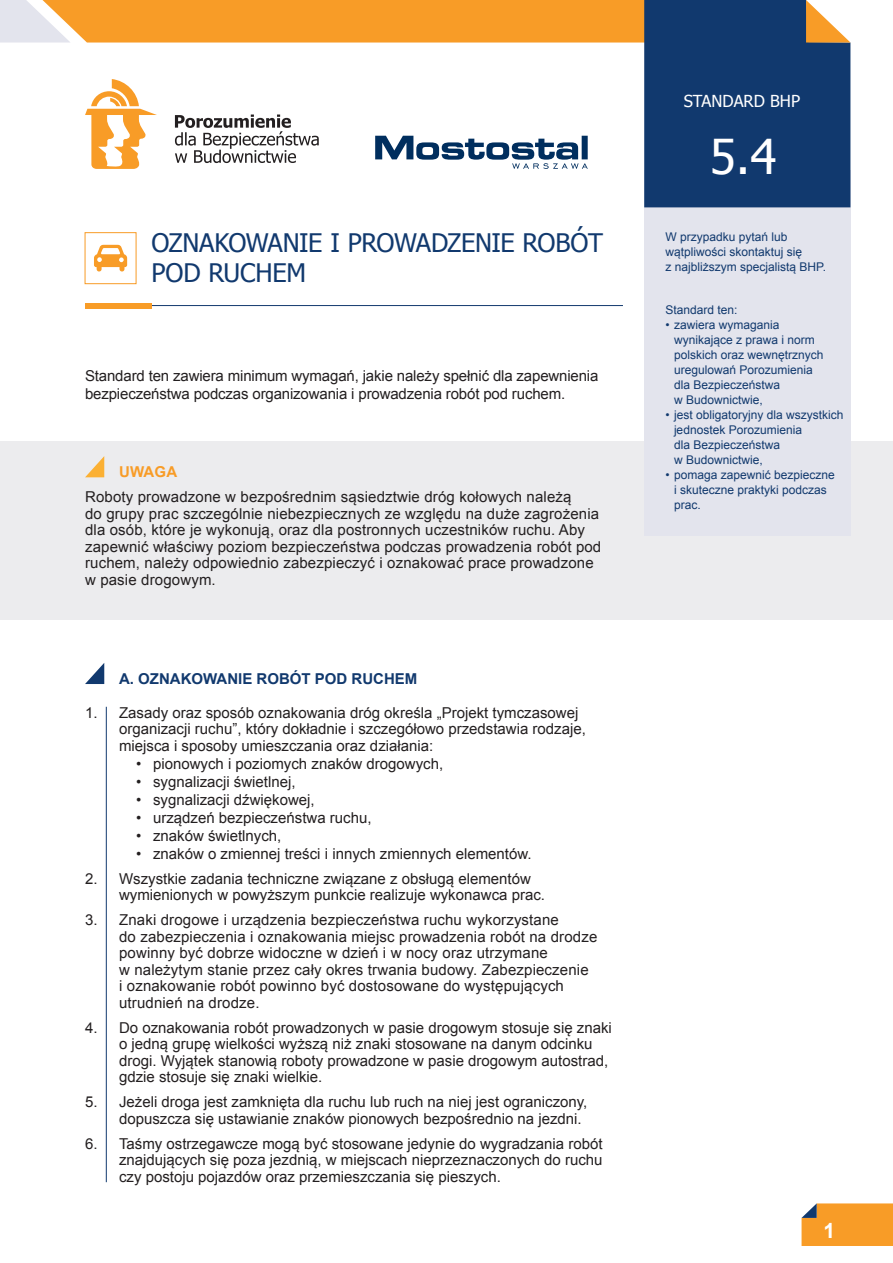
<style>
.page{position:relative;width:893px;height:1263px;background:#fff}
.page>*{position:absolute;margin:0;border:0;box-sizing:border-box;transform-origin:0 0}
.t1{font:48px "Tahoma";color:#fff}
.Tytul{font:25.5px/30.6px "Tahoma";letter-spacing:-.015em;color:#11396e}
.tekst{font:700 21px "Arial";color:#fff}
.t2{font:16.5px "Tahoma";color:#fff}
.Tekst_numerowany{font:15px/16.5px "Arial";color:#231f20}
.tekst-2{font:15px/16.5px "Arial";letter-spacing:.01em;color:#231f20}
.Tekst_kropki{font:15px "Arial";color:#231f20}
.tekst-3{font:15px/18px "Arial";letter-spacing:-.01em;color:#231f20}
.Tytulik{font:700 15px "Arial";color:#11396e}
.Uwaga{font:700 15px "Arial";letter-spacing:.01em;color:#f89c27}
.tekst_wymienianie{font:12px/15px "Arial";color:#11396e}
.tekst-4{font:12px/15px "Arial";color:#11396e}
</style>
<div class="page">
<div style="left:0;top:441px;width:893px;height:179px;background:#ececee"></div>
<svg style="left:85px;top:456px;width:19px;height:21px"></svg>
<hr style="left:151px;top:305px;width:472px;height:1px;background:#11396e">
<div style="left:644px;top:170px;width:206px;height:365px;background:#e3e4ed"></div>
<div style="left:85px;top:303px;width:66px;height:5px;background:#f89c27"></div>
<svg style="left:801px;top:1203px;width:92px;height:43px;background:#f19d32"></svg>
<div style="left:85px;top:232px;width:51px;height:52px;border:1px solid #f89c27"></div>
<hr style="left:106px;top:707px;width:1px;height:475px;background:#11396e">
<svg style="left:85px;top:663px;width:19px;height:21px"></svg>
<svg style="left:94px;top:245px;width:33px;height:27px"></svg>
<svg style="left:0;top:0;width:850px;height:207px"></svg>
<p class="Tytul" style="left:151px;top:226px;width:453px">OZNAKOWANIE I PROWADZENIE ROBÓT<br>POD RUCHEM</p>
<p class="tekst-3" style="left:85px;top:367px;width:515px">Standard ten zawiera minimum wymagań, jakie należy spełnić dla zapewnienia bezpieczeństwa podczas organizowania i prowadzenia robót pod ruchem.</p>
<p class="Uwaga" style="left:119px;top:462px;width:60px">UWAGA</p>
<p class="tekst-2" style="left:85px;top:489px;width:518px">Roboty prowadzone w bezpośrednim sąsiedztwie dróg kołowych należą<br>do grupy prac szczególnie niebezpiecznych ze względu na duże zagrożenia dla osób, które je wykonują, oraz dla postronnych uczestników ruchu. Aby zapewnić właściwy poziom bezpieczeństwa podczas prowadzenia robót pod ruchem, należy odpowiednio zabezpieczyć i oznakować prace prowadzone w pasie drogowym.</p>
<p class="Tytulik" style="left:119px;top:669px;width:300px">A. OZNAKOWANIE ROBÓT POD RUCHEM</p>
<p class="Tekst_numerowany" style="left:119px;top:704px;width:468px;text-indent:-34px">1. Zasady oraz sposób oznakowania dróg określa „Projekt tymczasowej organizacji ruchu”, który dokładnie i szczegółowo przedstawia rodzaje, miejsca i sposoby umieszczania oraz działania:</p>
<p class="Tekst_kropki" style="left:136px;top:753px;width:309px">• pionowych i poziomych znaków drogowych,</p>
<p class="Tekst_kropki" style="left:136px;top:771px;width:161px">• sygnalizacji świetlnej,</p>
<p class="Tekst_kropki" style="left:136px;top:789px;width:180px">• sygnalizacji dźwiękowej,</p>
<p class="Tekst_kropki" style="left:136px;top:807px;width:237px">• urządzeń bezpieczeństwa ruchu,</p>
<p class="Tekst_kropki" style="left:136px;top:825px;width:147px">• znaków świetlnych,</p>
<p class="Tekst_kropki" style="left:136px;top:843px;width:397px">• znaków o zmiennej treści i innych zmiennych elementów.</p>
<p class="Tekst_numerowany" style="left:119px;top:870px;width:427px;text-indent:-34px">2. Wszystkie zadania techniczne związane z obsługą elementów wymienionych w powyższym punkcie realizuje wykonawca prac.</p>
<p class="Tekst_numerowany" style="left:119px;top:912px;width:480px;text-indent:-34px">3. Znaki drogowe i urządzenia bezpieczeństwa ruchu wykorzystane<br>do zabezpieczenia i oznakowania miejsc prowadzenia robót na drodze powinny być dobrze widoczne w dzień i w nocy oraz utrzymane<br>w należytym stanie przez cały okres trwania budowy. Zabezpieczenie<br>i oznakowanie robót powinno być dostosowane do występujących utrudnień na drodze.</p>
<p class="Tekst_numerowany" style="left:119px;top:1019px;width:494px;text-indent:-34px">4. Do oznakowania robót prowadzonych w pasie drogowym stosuje się znaki o jedną grupę wielkości wyższą niż znaki stosowane na danym odcinku drogi. Wyjątek stanowią roboty prowadzone w pasie drogowym autostrad, gdzie stosuje się znaki wielkie.</p>
<p class="Tekst_numerowany" style="left:119px;top:1094px;width:470px;text-indent:-34px">5. Jeżeli droga jest zamknięta dla ruchu lub ruch na niej jest ograniczony, dopuszcza się ustawianie znaków pionowych bezpośrednio na jezdni.</p>
<p class="Tekst_numerowany" style="left:119px;top:1135px;width:485px;text-align:justify;text-indent:-34px">6. Taśmy ostrzegawcze mogą być stosowane jedynie do wygradzania robót znajdujących się poza jezdnią, w miejscach nieprzeznaczonych do ruchu czy postoju pojazdów oraz przemieszczania się pieszych.</p>
<p class="t2" style="left:684px;top:90px;width:118px">STANDARD BHP</p>
<p class="t1" style="left:710px;top:124px;width:68px">5.4</p>
<p class="tekst-4" style="left:665px;top:229px;width:162px">W przypadku pytań lub wątpliwości skontaktuj się<br>z najbliższym specjalistą BHP.</p>
<p class="tekst-4" style="left:665px;top:302px;width:74px">Standard ten:</p>
<p class="tekst_wymienianie" style="left:674px;top:317px;width:151px;text-indent:-9px">• zawiera wymagania wynikające z prawa i norm polskich oraz wewnętrznych uregulowań Porozumienia dla Bezpieczeństwa<br>w Budownictwie,</p>
<p class="tekst_wymienianie" style="left:674px;top:407px;width:171px;text-indent:-9px">• jest obligatoryjny dla wszystkich jednostek Porozumienia<br>dla Bezpieczeństwa<br>w Budownictwie,</p>
<p class="tekst_wymienianie" style="left:674px;top:467px;width:162px;text-indent:-9px">• pomaga zapewnić bezpieczne i skuteczne praktyki podczas prac.</p>
<p class="tekst" style="left:823px;top:1217px;width:13px">1</p>
</div>
